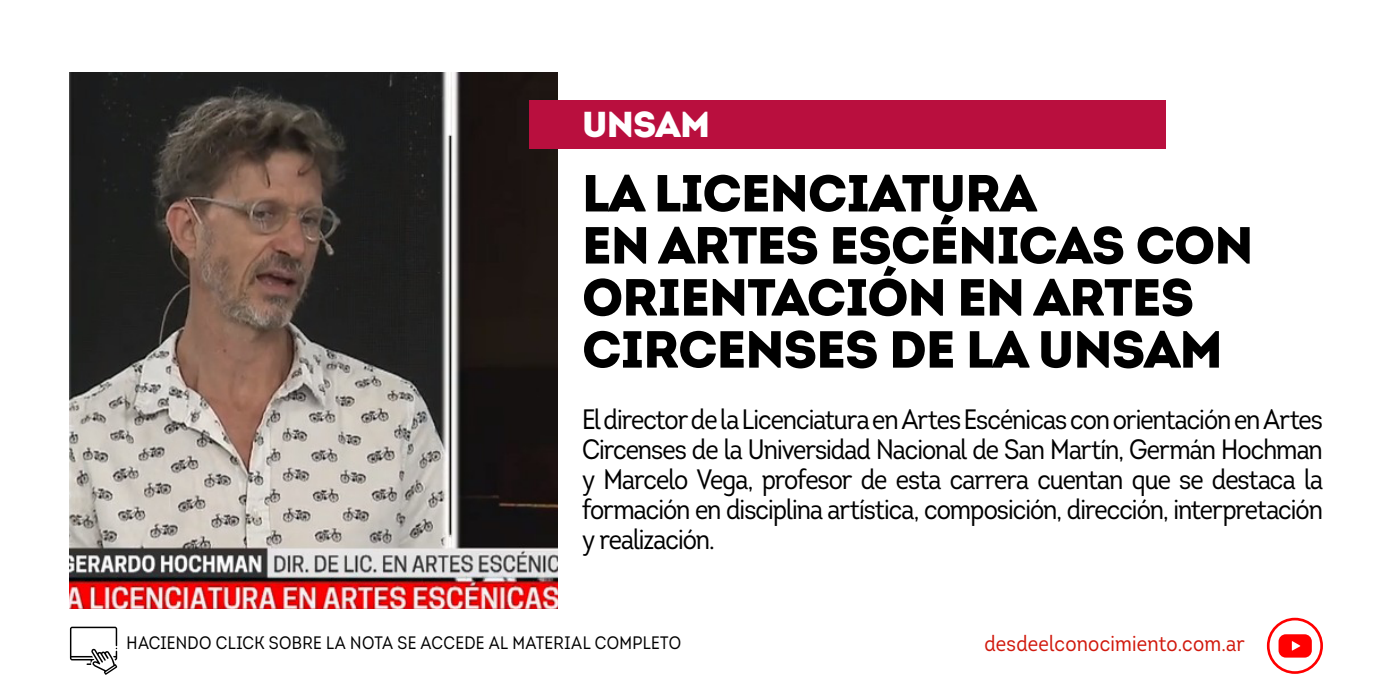
<style>
.page{position:relative;width:1395px;height:681px;background:#fff}
.page>*{position:absolute;margin:0;border:0;box-sizing:border-box;transform-origin:0 0}
.t1{font:900 52px/52px "Intro";letter-spacing:-.02em;color:#000}
.t2{font:900 36px "Intro";letter-spacing:-.02em;color:#fff}
.t3{font:28px/30px "Intro Cond";letter-spacing:-.035em;color:#000;text-align:justify}
.t4{font:22px "Intro Cond";letter-spacing:.01em;color:#d1190d}
.t5{font:18px "Intro Cond";letter-spacing:.02em;color:#000}
</style>
<div class="page">
<img style="left:70px;top:72px;width:488px;height:536px">
<svg style="left:70px;top:626px;width:47px;height:48px"></svg>
<div style="left:529px;top:100px;width:636px;height:49px;background:#b90f3e"></div>
<div style="left:1267px;top:617px;width:56px;height:56px;border:3px solid #f00;border-radius:50%"></div>
<svg style="left:1278px;top:634px;width:34px;height:23px"></svg>
<p class="t2" style="left:582px;top:101px;width:130px">UNSAM</p>
<h1 class="t1" style="left:582px;top:166px;width:673px">LA LICENCIATURA<br>EN ARTES ESCÉNICAS CON<br>ORIENTACIÓN EN ARTES<br>CIRCENSES DE LA UNSAM</h1>
<p class="t3" style="left:582px;top:404px;width:742px">El director de la Licenciatura en Artes Escénicas con orientación en Artes Circenses de la Universidad Nacional de San Martín, Germán Hochman y Marcelo Vega, profesor de esta carrera cuentan que se destaca la formación en disciplina artística, composición, dirección, interpretación y realización.</p>
<p class="t5" style="left:127px;top:631px;width:556px">HACIENDO CLICK SOBRE LA NOTA SE ACCEDE AL MATERIAL COMPLETO</p>
<p class="t4" style="left:984px;top:629px;width:262px">desdeelconocimiento.com.ar</p>
</div>
